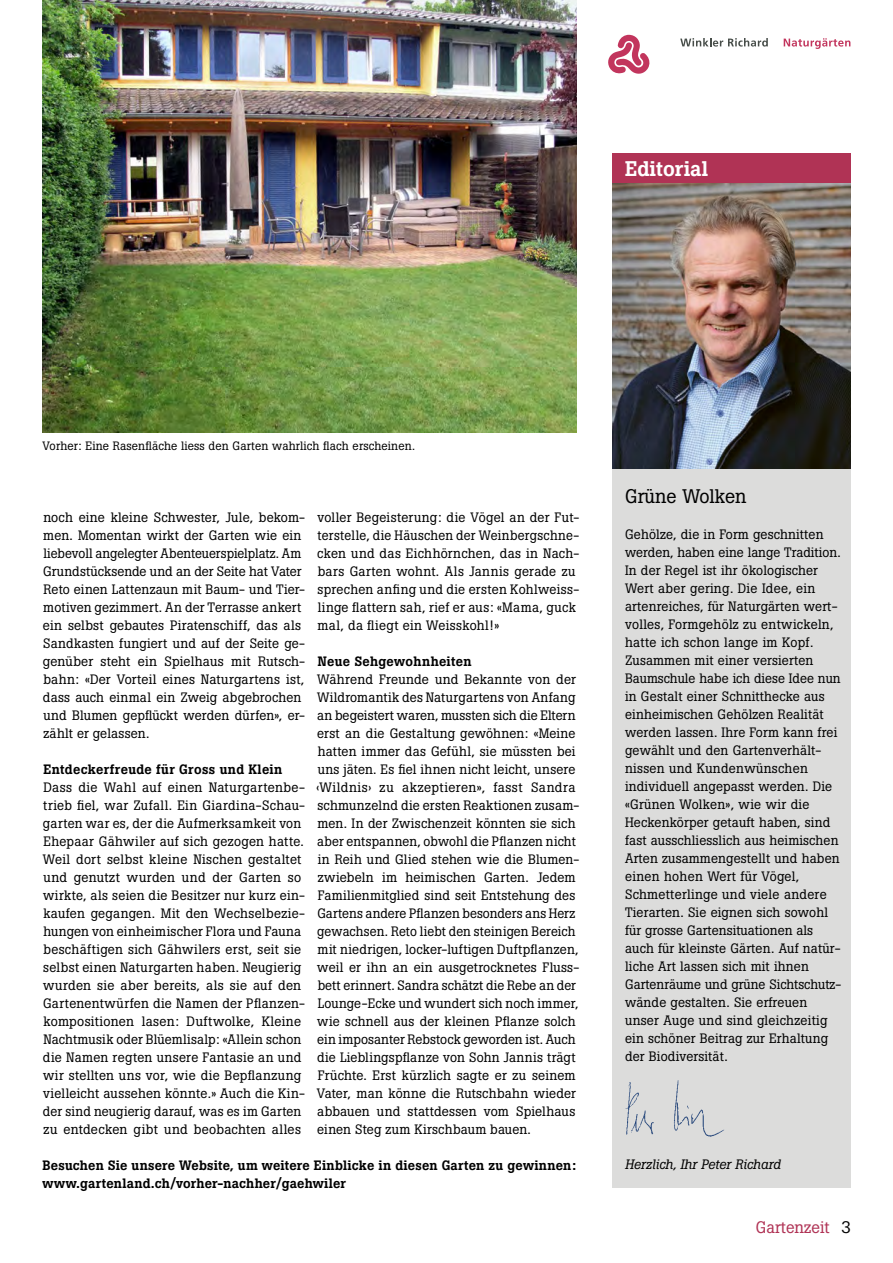
<style>
.page{position:relative;width:893px;height:1263px;background:#fff}
.page>*{position:absolute;margin:0;border:0;box-sizing:border-box;transform-origin:0 0}
.t1{font:500 21px "Boton";color:#fff}
.t2{font:19.5px "Boton";color:#000}
.t3{font:16.5px "Boton";color:#b03355}
.t4{font:13.5px/18px "Boton";letter-spacing:.01em;color:#000}
.t5{font:500 13.5px/18px "Boton";letter-spacing:.015em;color:#000}
.t6{font:italic 13.5px "Boton";color:#000}
.t7{font:12px "Boton";letter-spacing:.01em;color:#000}
.s1{color:#000}
</style>
<div class="page">
<svg style="left:680px;top:38px;width:88px;height:9px"></svg>
<svg style="left:784px;top:38px;width:66px;height:11px"></svg>
<svg style="left:608px;top:35px;width:42px;height:39px"></svg>
<div style="left:612px;top:182px;width:238px;height:1006px;background:#dcdcdb"></div>
<img style="left:612px;top:183px;width:238px;height:285px">
<img style="left:43px;top:0;width:533px;height:432px">
<div style="left:612px;top:153px;width:238px;height:30px;background:#b03355"></div>
<img style="left:625px;top:1080px;width:99px;height:57px">
<h1 class="t1" style="left:625px;top:156px;width:85px">Editorial</h1>
<p class="t7" style="left:43px;top:439px;width:374px">Vorher: Eine Rasenfläche liess den Garten wahrlich flach erscheinen.</p>
<p class="t4" style="left:43px;top:508px;width:264px">noch eine kleine Schwester, Jule, bekom&shy;men. Momentan wirkt der Garten wie ein liebevoll angelegter Abenteuerspielplatz. Am Grundstücksende und an der Seite hat Vater Reto einen Lattenzaun mit Baum- und Tier&shy;motiven gezimmert. An der Terrasse ankert ein selbst gebautes Piratenschiff, das als Sandkasten fungiert und auf der Seite ge&shy;genüber steht ein Spielhaus mit Rutsch&shy;bahn: «Der Vorteil eines Naturgartens ist, dass auch einmal ein Zweig abgebrochen und Blumen gepflückt werden dürfen», er&shy;zählt er gelassen.</p>
<p class="t5" style="left:44px;top:760px;width:240px">Entdeckerfreude für Gross und Klein</p>
<p class="t4" style="left:43px;top:778px;width:264px">Dass die Wahl auf einen Naturgartenbe&shy;trieb fiel, war Zufall. Ein Giardina-Schau&shy;garten war es, der die Aufmerksamkeit von Ehepaar Gähwiler auf sich gezogen hatte.<br>Weil dort selbst kleine Nischen gestaltet und genutzt wurden und der Garten so wirkte, als seien die Besitzer nur kurz ein&shy;kaufen gegangen. Mit den Wechselbezie&shy;hungen von einheimischer Flora und Fauna beschäftigen sich Gähwilers erst, seit sie selbst einen Naturgarten haben. Neugierig wurden sie aber bereits, als sie auf den Gartenentwürfen die Namen der Pflanzen&shy;kompositionen lasen: Duftwolke, Kleine Nachtmusik oder Blüemlisalp: «Allein schon die Namen regten unsere Fantasie an und wir stellten uns vor, wie die Bepflanzung vielleicht aussehen könnte.» Auch die Kin&shy;der sind neugierig darauf, was es im Garten zu entdecken gibt und beobachten alles</p>
<p class="t4" style="left:317px;top:508px;width:264px">voller Begeisterung: die Vögel an der Fut&shy;terstelle, die Häuschen der Weinbergschne&shy;cken und das Eichhörnchen, das in Nach&shy;bars Garten wohnt. Als Jannis gerade zu sprechen anfing und die ersten Kohlweiss&shy;linge flattern sah, rief er aus: «Mama, guck mal, da fliegt ein Weisskohl!»</p>
<p class="t5" style="left:318px;top:652px;width:155px">Neue Sehgewohnheiten</p>
<p class="t4" style="left:316px;top:670px;width:265px">Während Freunde und Bekannte von der Wildromantik des Naturgartens von Anfang an begeistert waren, mussten sich die Eltern erst an die Gestaltung gewöhnen: «Meine hatten immer das Gefühl, sie müssten bei uns jäten. Es fiel ihnen nicht leicht, unsere ‹Wildnis› zu akzeptieren», fasst Sandra schmunzelnd die ersten Reaktionen zusam&shy;men. In der Zwischenzeit könnten sie sich aber entspannen, obwohl die Pflanzen nicht in Reih und Glied stehen wie die Blumen&shy;zwiebeln im heimischen Garten. Jedem Familienmitglied sind seit Entstehung des Gartens andere Pflanzen besonders ans Herz gewachsen. Reto liebt den steinigen Bereich mit niedrigen, locker-luftigen Duftpflanzen, weil er ihn an ein ausgetrocknetes Fluss&shy;bett erinnert. Sandra schätzt die Rebe an der Lounge-Ecke und wundert sich noch immer, wie schnell aus der kleinen Pflanze solch ein imposanter Rebstock geworden ist. Auch die Lieblingspflanze von Sohn Jannis trägt Früchte. Erst kürzlich sagte er zu seinem Vater, man könne die Rutschbahn wieder abbauen und stattdessen vom Spielhaus einen Steg zum Kirschbaum bauen.</p>
<p class="t5" style="left:43px;top:1156px;width:535px">Besuchen Sie unsere Website, um weitere Einblicke in diesen Garten zu gewinnen: www.gartenland.ch/vorher-nachher/gaehwiler</p>
<h2 class="t2" style="left:625px;top:485px;width:123px">Grüne Wolken</h2>
<p class="t4" style="left:625px;top:526px;width:218px">Gehölze, die in Form geschnitten werden, haben eine lange Tradition.<br>In der Regel ist ihr ökologischer<br>Wert aber gering. Die Idee, ein artenreiches, für Naturgärten wert&shy;volles, Formgehölz zu entwickeln, hatte ich schon lange im Kopf.<br>Zusammen mit einer versierten<br>Baumschule habe ich diese Idee nun in Gestalt einer Schnitthecke aus einheimischen Gehölzen Realität werden lassen. Ihre Form kann frei gewählt und den Gartenverhält&shy;nissen und Kundenwünschen individuell angepasst werden. Die «Grünen Wolken», wie wir die<br>Heckenkörper getauft haben, sind fast ausschliesslich aus heimischen<br>Arten zusammengestellt und haben einen hohen Wert für Vögel,<br>Schmetterlinge und viele andere<br>Tierarten. Sie eignen sich sowohl für grosse Gartensituationen als auch für kleinste Gärten. Auf natür&shy;liche Art lassen sich mit ihnen<br>Gartenräume und grüne Sichtschutz&shy;wände gestalten. Sie erfreuen unser Auge und sind gleichzeitig ein schöner Beitrag zur Erhaltung der Biodiversität.</p>
<p class="t6" style="left:625px;top:1157px;width:157px">Herzlich, Ihr Peter Richard</p>
<p class="t3" style="left:756px;top:1217px;width:97px">Gartenzeit <span class="s1">3</span></p>
</div>
